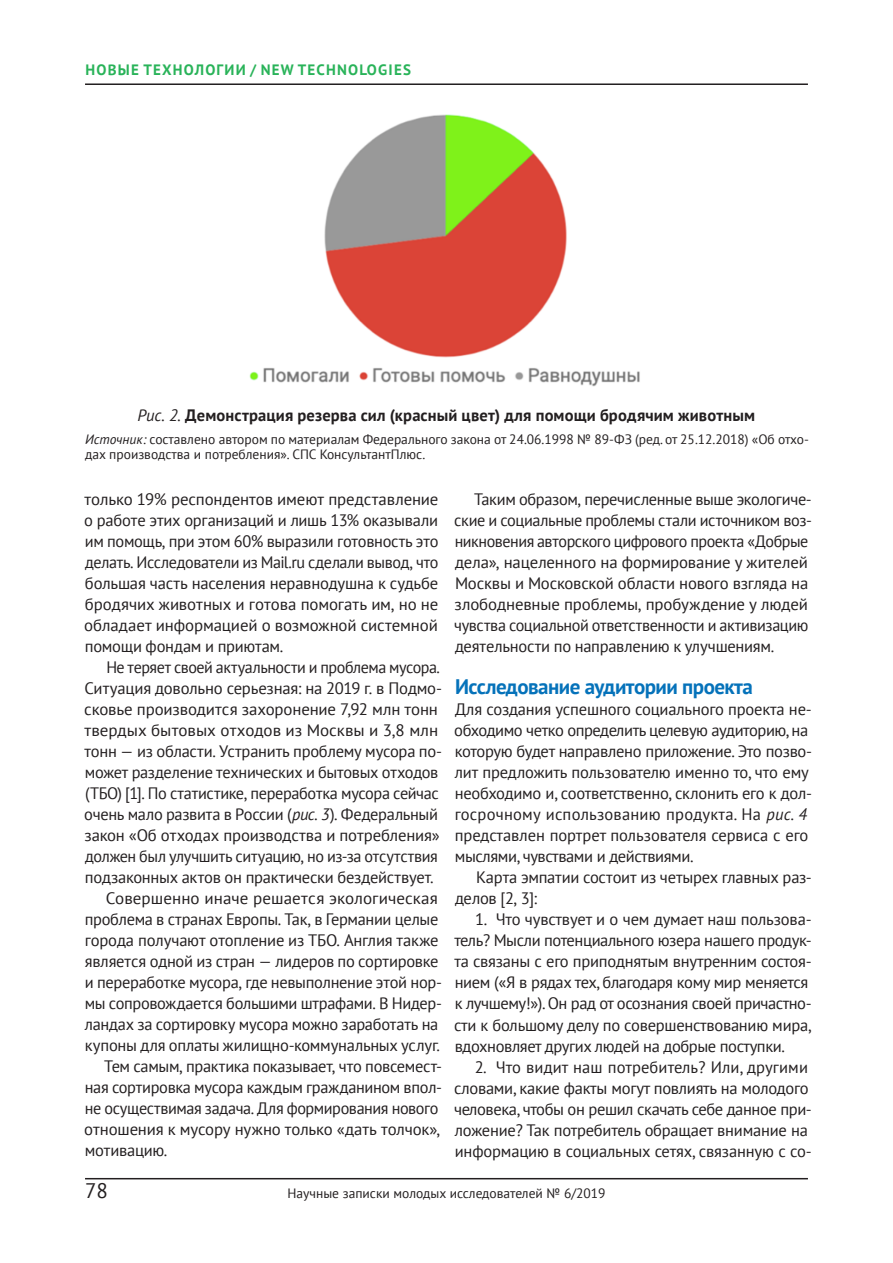
<style>
.page{position:relative;width:893px;height:1263px;background:#fff}
.page>*{position:absolute;margin:0;border:0;box-sizing:border-box;transform-origin:0 0}
.t1{font:700 21px "PT Sans";letter-spacing:-.025em;color:#0572ba}
.t2{font:21px "PT Sans";color:#231f20}
.t3{font:16.5px/21px "PT Sans";letter-spacing:-.015em;color:#231f20}
.t4{font:700 16.5px "PT Sans";letter-spacing:.005em;color:#231f20}
.t5{font:16.5px "PT Sans";letter-spacing:.005em;color:#231f20}
.t6{font:700 15px "PT Sans";letter-spacing:.08em;color:#29b359}
.t7{font:13.5px/14.4px "PT Sans";color:#231f20}
.s1{font-weight:400;font-style:italic}
.s2{font-style:italic}
</style>
<div class="page">
<hr style="left:85px;top:1178px;width:723px;height:1px;background:#231f20">
<hr style="left:85px;top:83px;width:723px;height:2px;background:#231f20">
<img style="left:249px;top:114px;width:391px;height:273px">
<p class="t6" style="left:86px;top:60px;width:99px">НОВЫЕ ТЕХНОЛО</p>
<p class="t6" style="left:217px;top:60px;width:187px">ГИИ / NEW TECHNOLOGIES</p>
<p class="t4" style="left:137px;top:405px;width:619px"><span class="s1">Рис. 2.</span> Демонстрация резерва сил (красный цвет) для помощи бродячим животным</p>
<p class="t7" style="left:85px;top:432px;width:725px"><span class="s2">Источник:</span> составлено автором по материалам Федерального закона от 24.06.1998 № 89-ФЗ (ред. от 25.12.2018) «Об отхо&shy;дах производства и потребления». СПС КонсультантПлюс.</p>
<p class="t3" style="left:84px;top:489px;width:356px;text-align:justify">только 19% респондентов имеют представление о работе этих организаций и лишь 13% оказывали им помощь, при этом 60% выразили готовность это делать. Исследователи из Mail.ru сделали вывод, что большая часть населения неравнодушна к судьбе бродячих животных и готова помогать им, но не обладает информацией о возможной системной помощи фондам и приютам.</p>
<p class="t3" style="left:106px;top:657px;width:335px">Не теряет своей актуальности и проблема мусора.</p>
<p class="t3" style="left:84px;top:678px;width:359px">Ситуация довольно серьезная: на 2019 г. в Подмо-</p>
<p class="t3" style="left:84px;top:699px;width:355px">сковье производится захоронение 7,92 млн тонн</p>
<p class="t3" style="left:84px;top:720px;width:355px">твердых бытовых отходов из Москвы и 3,8 млн</p>
<p class="t3" style="left:84px;top:741px;width:359px">тонн — из области. Устранить проблему мусора по-</p>
<p class="t3" style="left:85px;top:762px;width:355px">может разделение технических и бытовых отходов</p>
<p class="t3" style="left:85px;top:783px;width:355px">(ТБО) [1]. По статистике, переработка мусора сейчас</p>
<p class="t3" style="left:84px;top:804px;width:355px">очень мало развита в России (<span class="s2">рис. 3</span>). Федеральный</p>
<p class="t3" style="left:85px;top:825px;width:357px">закон «Об отходах производства и потребления»</p>
<p class="t3" style="left:85px;top:846px;width:354px">должен был улучшить ситуацию, но из-за отсутствия</p>
<p class="t3" style="left:85px;top:867px;width:350px">подзаконных актов он практически бездействует.</p>
<p class="t5" style="left:106px;top:888px;width:334px">Совершенно иначе решается экологическая</p>
<p class="t3" style="left:85px;top:909px;width:355px">проблема в странах Европы. Так, в Германии целые</p>
<p class="t3" style="left:85px;top:930px;width:355px">города получают отопление из ТБО. Англия также</p>
<p class="t3" style="left:85px;top:951px;width:355px">является одной из стран — лидеров по сортировке</p>
<p class="t3" style="left:85px;top:972px;width:359px">и переработке мусора, где невыполнение этой нор-</p>
<p class="t3" style="left:85px;top:993px;width:359px">мы сопровождается большими штрафами. В Нидер-</p>
<p class="t3" style="left:85px;top:1014px;width:355px">ландах за сортировку мусора можно заработать на</p>
<p class="t3" style="left:85px;top:1035px;width:357px">купоны для оплаты жилищно-коммунальных услуг.</p>
<p class="t3" style="left:104px;top:1056px;width:339px">Тем самым, практика показывает, что повсемест-</p>
<p class="t3" style="left:85px;top:1077px;width:359px">ная сортировка мусора каждым гражданином впол-</p>
<p class="t3" style="left:85px;top:1098px;width:355px">не осуществимая задача. Для формирования нового</p>
<p class="t3" style="left:84px;top:1119px;width:358px">отношения к мусору нужно только «дать толчок»,</p>
<p class="t3" style="left:85px;top:1140px;width:84px">мотивацию.</p>
<p class="t3" style="left:454px;top:489px;width:359px;text-indent:20px">Таким образом, перечисленные выше экологиче&shy;ские и социальные проблемы стали источником воз&shy;никновения авторского цифрового проекта «Добрые дела», нацеленного на формирование у жителей Москвы и Московской области нового взгляда на злободневные проблемы, пробуждение у людей чувства социальной ответственности и активизацию деятельности по направлению к улучшениям.</p>
<p class="t1" style="left:455px;top:673px;width:299px">Исследование аудитории проекта</p>
<p class="t3" style="left:454px;top:699px;width:359px">Для создания успешного социального проекта не&shy;обходимо четко определить целевую аудиторию, на которую будет направлено приложение. Это позво&shy;лит предложить пользователю именно то, что ему необходимо и, соответственно, склонить его к дол&shy;госрочному использованию продукта. На <span class="s2">рис. 4 </span>представлен портрет пользователя сервиса с его мыслями, чувствами и действиями.</p>
<p class="t3" style="left:455px;top:867px;width:358px;text-indent:21px">Карта эмпатии состоит из четырех главных раз&shy;делов [2, 3]:</p>
<p class="t3" style="left:454px;top:909px;width:359px;text-indent:21px">1. Что чувствует и о чем думает наш пользова&shy;тель? Мысли потенциального юзера нашего продук&shy;та связаны с его приподнятым внутренним состоя&shy;нием («Я в рядах тех, благодаря кому мир меняется к лучшему!»). Он рад от осознания своей причастно&shy;сти к большому делу по совершенствованию мира, вдохновляет других людей на добрые поступки.</p>
<p class="t3" style="left:454px;top:1056px;width:359px;text-indent:21px">2. Что видит наш потребитель? Или, другими словами, какие факты могут повлиять на молодого человека, чтобы он решил скачать себе данное при&shy;ложение? Так потребитель обращает внимание на информацию в социальных сетях, связанную с со-</p>
<p class="t2" style="left:85px;top:1177px;width:24px">78</p>
<p class="t7" style="left:287px;top:1186px;width:320px">Научные записки молодых исследователей № 6/2019</p>
</div>
